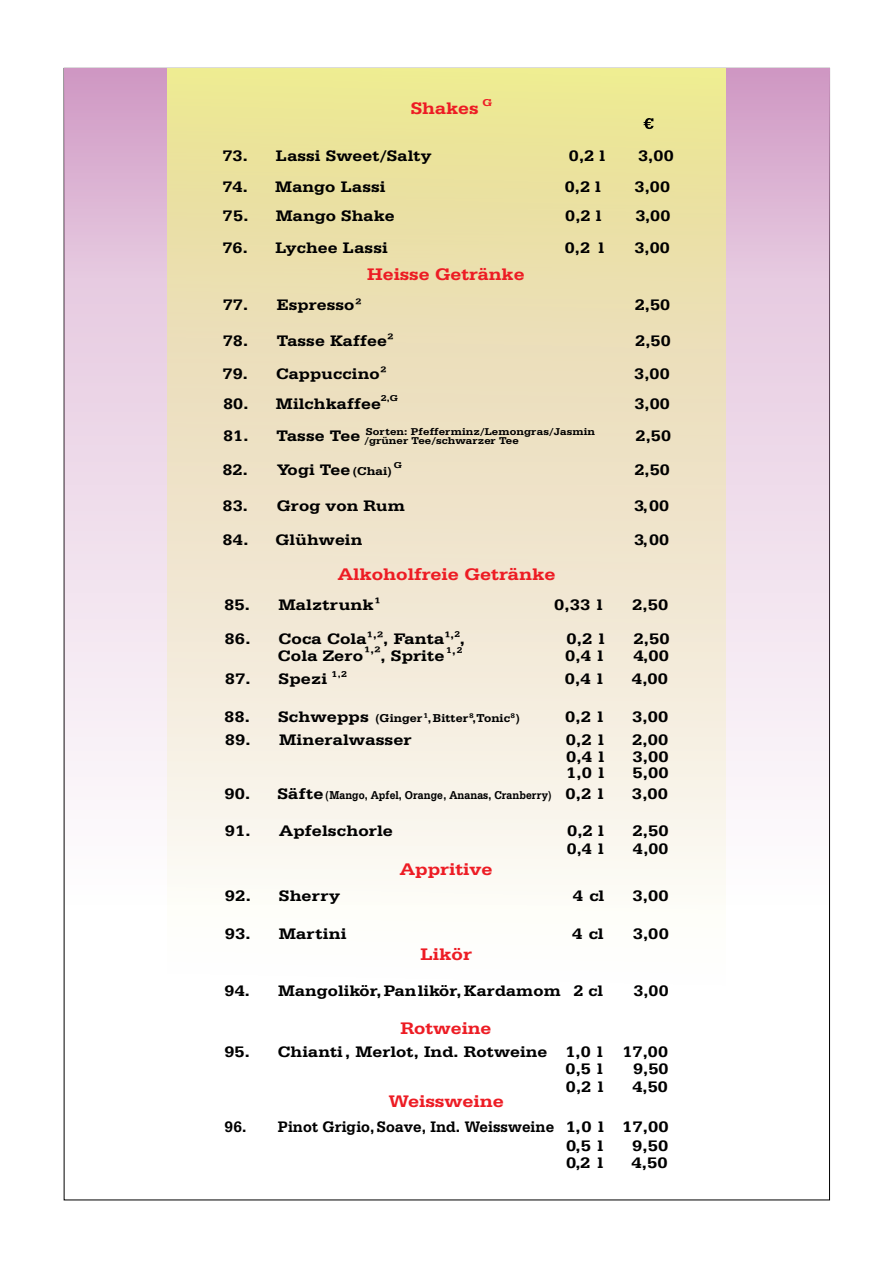
<style>
.page{position:relative;width:893px;height:1263px;background:#fff}
.page>*{position:absolute;margin:0;border:0;box-sizing:border-box;transform-origin:0 0}
.t1{font:700 17.7px "Serifa BT";color:#ed1c24;scale:1.17 1}
.t2{font:700 17.7px "Serifa BT";color:#ed1c24;scale:1.15 1}
.t3{font:700 16.05px/17.7px "Serifa BT";letter-spacing:.005em;color:#000;scale:1.15 1}
.t4{font:700 16.05px "Serifa BT";letter-spacing:.005em;color:#000;scale:1.17 1}
.t5{font:700 16.05px "Serifa BT";letter-spacing:.005em;color:#000;scale:1.14 1}
.t6{font:700 16.05px "Serifa BT";letter-spacing:.005em;color:#000}
.t7{font:700 16.05px "Serifa BT";letter-spacing:.005em;color:#000;scale:1.13 1}
.t8{font:700 14.55px "Serifa BT";color:#000;scale:1.17 1}
.t9{font:700 12px "Serifa BT";letter-spacing:.005em;color:#000;scale:.9 1}
.t10{font:700 12px "Serifa BT";letter-spacing:.005em;color:#000;scale:1.08 1}
.t11{font:700 11.25px "Serifa BT";color:#000;scale:1.17 1}
.t12{font:700 10.5px/8.4px "Serifa BT";letter-spacing:.005em;color:#000;scale:1.15 1}
.t13{font:700 10.5px "Serifa BT";color:#ed1c24;scale:1.22 1}
.t14{font:700 9px "Serifa BT";color:#000;scale:1.2 1}
.t15{font:700 8.85px "Serifa BT";color:#000;scale:1.17 1}
.t16{font:700 7.05px "Serifa BT";color:#000;scale:1.2 1}
.s1{font-size:14.55px}
.s2{font-size:12px}
.s3{font-size:8.85px}
.s4{font-size:11.25px}
</style>
<div class="page">
<img style="left:64px;top:69px;width:765px;height:1131px">
<img style="left:168px;top:69px;width:558px;height:1131px">
<svg style="left:643px;top:118px;width:11px;height:11px"></svg>
<p class="t2" style="left:411px;top:101px;width:60px">Shakes</p>
<p class="t13" style="left:482px;top:98px;width:9px">G</p>
<p class="t3" style="left:222px;top:148px;width:24px">73.</p>
<p class="t3" style="left:276px;top:148px;width:137px">Lassi Sweet/Salty</p>
<p class="t3" style="left:569px;top:148px;width:33px">0,2 l</p>
<p class="t3" style="left:638px;top:148px;width:32px">3,00</p>
<p class="t3" style="left:222px;top:179px;width:24px">74.</p>
<p class="t3" style="left:275px;top:179px;width:97px">Mango Lassi</p>
<p class="t3" style="left:565px;top:179px;width:33px">0,2 l</p>
<p class="t3" style="left:634px;top:179px;width:32px">3,00</p>
<p class="t3" style="left:222px;top:208px;width:24px">75.</p>
<p class="t3" style="left:276px;top:208px;width:105px">Mango Shake</p>
<p class="t3" style="left:565px;top:208px;width:33px">0,2 l</p>
<p class="t3" style="left:635px;top:208px;width:32px">3,00</p>
<p class="t3" style="left:222px;top:239px;width:24px">76.</p>
<p class="t3" style="left:275px;top:239px;width:99px">Lychee Lassi</p>
<p class="t3" style="left:565px;top:239px;width:36px">0,2 l</p>
<p class="t3" style="left:634px;top:239px;width:32px">3,00</p>
<p class="t2" style="left:367px;top:267px;width:138px">Heisse Getränke</p>
<p class="t3" style="left:223px;top:297px;width:122px">77. Espresso<span class="s1">²</span></p>
<p class="t3" style="left:635px;top:297px;width:32px">2,50</p>
<p class="t3" style="left:223px;top:333px;width:24px">78.</p>
<p class="t3" style="left:277px;top:333px;width:103px">Tasse Kaffee<sup>²</sup></p>
<p class="t3" style="left:635px;top:333px;width:32px">2,50</p>
<p class="t3" style="left:223px;top:366px;width:24px">79.</p>
<p class="t3" style="left:276px;top:366px;width:97px">Cappuccino<sup>²</sup></p>
<p class="t3" style="left:634px;top:366px;width:32px">3,00</p>
<p class="t3" style="left:223px;top:396px;width:24px">80.</p>
<p class="t3" style="left:276px;top:396px;width:93px">Milchkaffee</p>
<p class="t3" style="left:634px;top:396px;width:32px">3,00</p>
<p class="t3" style="left:223px;top:427px;width:24px">81.</p>
<p class="t3" style="left:276px;top:427px;width:74px">Tasse Tee</p>
<p class="t3" style="left:635px;top:427px;width:32px">2,50</p>
<p class="t14" style="left:381px;top:395px;width:16px">2, G</p>
<p class="t12" style="left:364px;top:428px;width:202px">Sorten: Pfefferminz/Lemongras/Jasmin /grüner Tee/schwarzer Tee</p>
<p class="t14" style="left:394px;top:461px;width:8px">G</p>
<p class="t3" style="left:222px;top:462px;width:24px">82.</p>
<p class="t3" style="left:277px;top:462px;width:102px">Yogi Tee <span class="s2">(Chai)</span></p>
<p class="t3" style="left:634px;top:462px;width:32px">2,50</p>
<p class="t3" style="left:223px;top:498px;width:24px">83.</p>
<p class="t3" style="left:277px;top:498px;width:113px">Grog von Rum</p>
<p class="t3" style="left:634px;top:498px;width:32px">3,00</p>
<p class="t3" style="left:223px;top:532px;width:123px">84. Glühwein</p>
<p class="t3" style="left:634px;top:532px;width:32px">3,00</p>
<p class="t1" style="left:338px;top:566px;width:188px">Alkoholfreie Getränke</p>
<p class="t8" style="left:374px;top:596px;width:7px">¹</p>
<p class="t11" style="left:373px;top:629px;width:5px">,</p>
<p class="t11" style="left:451px;top:629px;width:10px">,<span class="s3">2</span></p>
<p class="t4" style="left:224px;top:598px;width:129px">85. Malztrunk</p>
<p class="t4" style="left:554px;top:598px;width:43px">0,33 l</p>
<p class="t4" style="left:632px;top:598px;width:32px">2,50</p>
<p class="t8" style="left:367px;top:630px;width:15px">¹²</p>
<p class="t8" style="left:444px;top:630px;width:7px">¹</p>
<p class="t4" style="left:225px;top:632px;width:24px">86.</p>
<p class="t4" style="left:278px;top:632px;width:161px">Coca Cola , Fanta ,</p>
<p class="t4" style="left:566px;top:632px;width:34px">0,2 l</p>
<p class="t4" style="left:633px;top:632px;width:32px">2,50</p>
<p class="t8" style="left:364px;top:645px;width:15px">¹<sup>,</sup>²</p>
<p class="t15" style="left:446px;top:647px;width:15px">1 2<span class="s4">,</span></p>
<p class="t4" style="left:278px;top:648px;width:144px">Cola Zero , Sprite</p>
<p class="t4" style="left:565px;top:649px;width:34px">0,4 l</p>
<p class="t4" style="left:633px;top:649px;width:32px">4,00</p>
<p class="t4" style="left:225px;top:672px;width:89px">87. Spezi</p>
<p class="t4" style="left:565px;top:672px;width:34px">0,4 l</p>
<p class="t4" style="left:632px;top:672px;width:32px">4,00</p>
<p class="t4" style="left:224px;top:710px;width:125px">88. Schwe pps</p>
<p class="t4" style="left:565px;top:710px;width:34px">0,2 l</p>
<p class="t4" style="left:632px;top:710px;width:32px">3,00</p>
<p class="t14" style="left:331px;top:670px;width:14px">1, 2</p>
<p class="t10" style="left:423px;top:712px;width:6px">¹</p>
<p class="t16" style="left:469px;top:713px;width:5px">8</p>
<p class="t16" style="left:510px;top:713px;width:5px">8</p>
<p class="t10" style="left:375px;top:713px;width:136px">(Ginger ,Bitter ,Tonic )</p>
<p class="t4" style="left:225px;top:732px;width:24px">89.</p>
<p class="t4" style="left:279px;top:732px;width:115px">Mineralwasser</p>
<p class="t4" style="left:566px;top:732px;width:34px">0,2 l</p>
<p class="t4" style="left:632px;top:732px;width:32px">2,00</p>
<p class="t4" style="left:566px;top:766px;width:34px">1,0 l</p>
<p class="t4" style="left:632px;top:766px;width:32px">5,00</p>
<p class="t4" style="left:566px;top:749px;width:34px">0,4 l</p>
<p class="t4" style="left:632px;top:749px;width:32px">3,00</p>
<p class="t4" style="left:224px;top:787px;width:86px">90. Säfte</p>
<p class="t4" style="left:565px;top:787px;width:34px">0,2 l</p>
<p class="t4" style="left:632px;top:787px;width:32px">3,00</p>
<p class="t9" style="left:325px;top:790px;width:254px">(Mango, Apfel, Orange, Ananas, Cranberry)</p>
<p class="t4" style="left:225px;top:824px;width:24px">91.</p>
<p class="t4" style="left:279px;top:824px;width:99px">Apfelschorle</p>
<p class="t4" style="left:567px;top:824px;width:33px">0,2 l</p>
<p class="t4" style="left:632px;top:824px;width:32px">2,50</p>
<p class="t7" style="left:567px;top:841px;width:34px">0,4 l</p>
<p class="t7" style="left:633px;top:841px;width:33px">4,00</p>
<p class="t1" style="left:400px;top:861px;width:81px">Appritive</p>
<p class="t4" style="left:225px;top:889px;width:24px">92.</p>
<p class="t4" style="left:279px;top:889px;width:54px">Sherry</p>
<p class="t4" style="left:573px;top:889px;width:28px">4 cl</p>
<p class="t4" style="left:633px;top:889px;width:32px">3,00</p>
<p class="t4" style="left:225px;top:927px;width:24px">93.</p>
<p class="t4" style="left:279px;top:927px;width:59px">Martini</p>
<p class="t4" style="left:572px;top:927px;width:28px">4 c l</p>
<p class="t4" style="left:633px;top:927px;width:32px">3,00</p>
<p class="t1" style="left:421px;top:946px;width:45px">Likör</p>
<p class="t5" style="left:225px;top:984px;width:24px">94.</p>
<p class="t5" style="left:278px;top:984px;width:286px">Mangolikör, Panlikör, Kardamom 2 c l</p>
<p class="t5" style="left:633px;top:984px;width:32px">3,00</p>
<p class="t2" style="left:400px;top:1021px;width:81px">Rotweine</p>
<p class="t3" style="left:224px;top:1044px;width:24px">95.</p>
<p class="t3" style="left:566px;top:1044px;width:91px;text-indent:-288px">Chianti , Merlot, Ind. Rotweine 1,0 l 17,00<br>0,5 l</p>
<p class="t3" style="left:633px;top:1061px;width:32px">9,50</p>
<p class="t1" style="left:389px;top:1093px;width:100px">Weissweine</p>
<p class="t6" style="left:225px;top:1120px;width:331px">96. Pinot Grigio , Soave, Ind. Weissweine</p>
<p class="t3" style="left:566px;top:1078px;width:34px">0,2 l</p>
<p class="t3" style="left:632px;top:1078px;width:32px">4,50</p>
<p class="t4" style="left:566px;top:1120px;width:89px">1,0 l 17,00</p>
<p class="t4" style="left:566px;top:1138px;width:33px">0,5 l</p>
<p class="t4" style="left:632px;top:1138px;width:32px">9,50</p>
<p class="t4" style="left:566px;top:1156px;width:33px">0,2 l</p>
<p class="t4" style="left:632px;top:1156px;width:32px">4,50</p>
</div>
